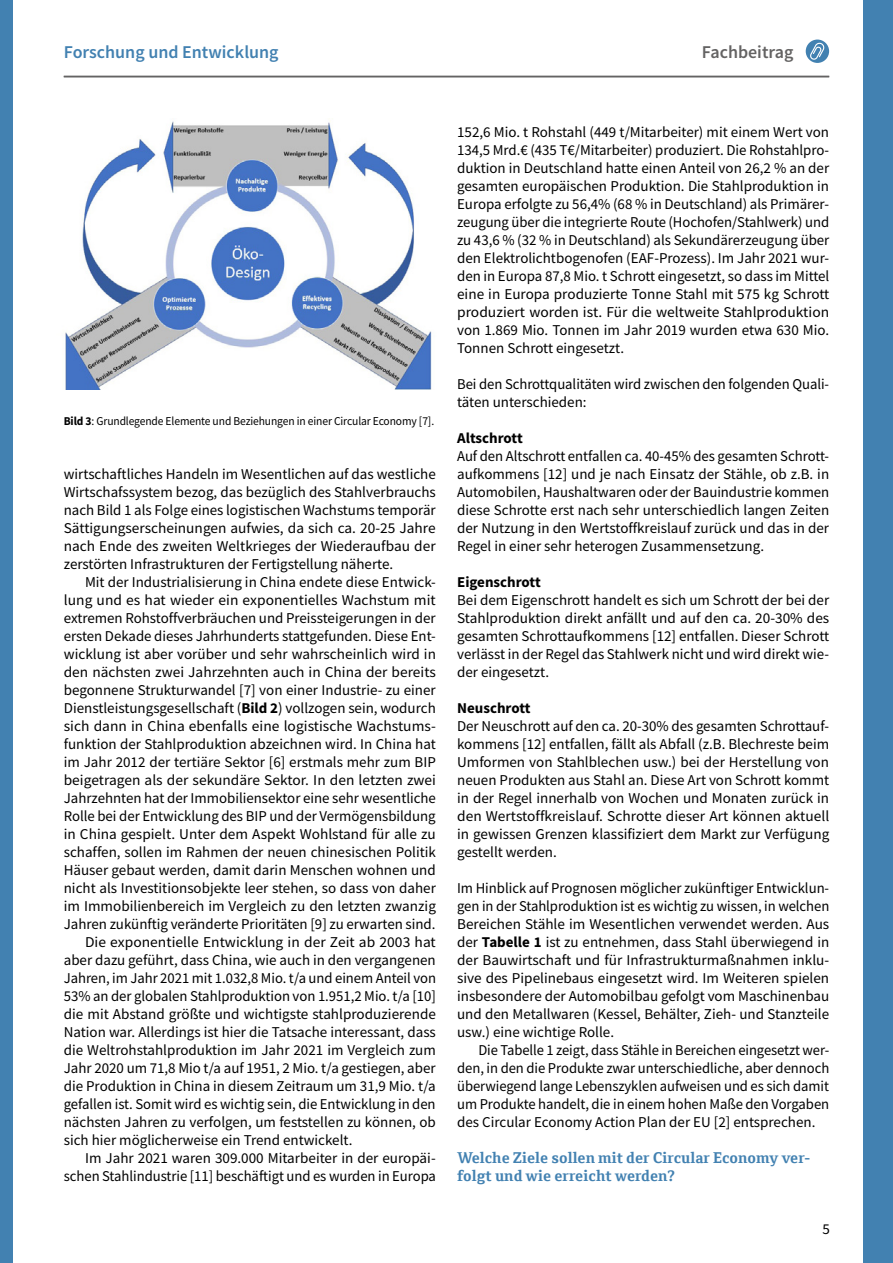
<style>
.page{position:relative;width:893px;height:1263px;background:#fff}
.page>*{position:absolute;margin:0;border:0;box-sizing:border-box;transform-origin:0 0}
.t1{font:600 18px "Source Sans Pro";color:#4281b1}
.t2{font:600 18px "Source Sans Pro";color:#646363}
.stahl_Copy_Einzug{font:15px/18px "Source Sans Pro";color:#000;text-align:justify}
.stahl_Copy{font:15px/18px "Source Sans Pro";color:#000;text-align:justify}
.stahl_Subhead_Frage{font:700 15px/18px "Cordale";color:#4281b1}
.stahl_Copy-2{font:700 15px "Source Sans Pro";color:#000}
.stahl_BU{font:12px "Source Sans Pro";letter-spacing:-.01em;color:#000;scale:.96 1}
.s1{font-weight:700}
</style>
<div class="page">
<img style="left:65px;top:121px;width:367px;height:268px">
<div style="left:863px;top:0;width:30px;height:1263px;background:#4281b1"></div>
<div style="left:806px;top:40px;width:23px;height:23px;background:#4281b1;border-radius:50%"></div>
<svg style="left:809px;top:43px;width:17px;height:18px"></svg>
<div style="left:0;top:0;width:13px;height:1263px;background:#4281b1"></div>
<hr style="left:64px;top:76px;width:765px;height:1px;background:#646363">
<p class="t1" style="left:64px;top:41px;width:216px">Forschung und Entwicklung</p>
<p class="t2" style="left:702px;top:41px;width:93px">Fachbeitrag</p>
<p class="stahl_BU" style="left:64px;top:413px;width:387px"><span class="s1">Bild 3</span>: Grundlegende Elemente und Beziehungen in einer Circular Economy [7].</p>
<p class="stahl_Copy_Einzug" style="left:64px;top:465px;width:374px">wirtschaftliches Handeln im Wesentlichen auf das westliche Wirtschafssystem bezog, das bezüglich des Stahlverbrauchs nach Bild 1 als Folge eines logistischen Wachstums temporär Sättigungserscheinungen aufwies, da sich ca. 20-25 Jahre nach Ende des zweiten Weltkrieges der Wiederaufbau der zerstörten Infrastrukturen der Fertigstellung näherte.</p>
<p class="stahl_Copy_Einzug" style="left:64px;top:573px;width:374px;text-indent:21px">Mit der Industrialisierung in China endete diese Entwick&shy;lung und es hat wieder ein exponentielles Wachstum mit extremen Rohstoffverbräuchen und Preissteigerungen in der ersten Dekade dieses Jahrhunderts stattgefunden. Diese Ent&shy;wicklung ist aber vorüber und sehr wahrscheinlich wird in den nächsten zwei Jahrzehnten auch in China der bereits begonnene Strukturwandel [7] von einer Industrie- zu einer Dienstleistungsgesellschaft (<span class="s1">Bild 2</span>) vollzogen sein, wodurch sich dann in China ebenfalls eine logistische Wachstums&shy;funktion der Stahlproduktion abzeichnen wird. In China hat im Jahr 2012 der tertiäre Sektor [6] erstmals mehr zum BIP beigetragen als der sekundäre Sektor. In den letzten zwei Jahrzehnten hat der Immobiliensektor eine sehr wesentliche Rolle bei der Entwicklung des BIP und der Vermögensbildung in China gespielt. Unter dem Aspekt Wohlstand für alle zu schaffen, sollen im Rahmen der neuen chinesischen Politik Häuser gebaut werden, damit darin Menschen wohnen und nicht als Investitionsobjekte leer stehen, so dass von daher im Immobilienbereich im Vergleich zu den letzten zwanzig Jahren zukünftig veränderte Prioritäten [9] zu erwarten sind.</p>
<p class="stahl_Copy_Einzug" style="left:64px;top:933px;width:374px;text-indent:21px">Die exponentielle Entwicklung in der Zeit ab 2003 hat aber dazu geführt, dass China, wie auch in den vergangenen Jahren, im Jahr 2021 mit 1.032,8 Mio. t/a und einem Anteil von 53% an der globalen Stahlproduktion von 1.951,2 Mio. t/a [10] die mit Abstand größte und wichtigste stahlproduzierende Nation war. Allerdings ist hier die Tatsache interessant, dass die Weltrohstahlproduktion im Jahr 2021 im Vergleich zum Jahr 2020 um 71,8 Mio t/a auf 1951, 2 Mio. t/a gestiegen, aber die Produktion in China in diesem Zeitraum um 31,9 Mio. t/a gefallen ist. Somit wird es wichtig sein, die Entwicklung in den nächsten Jahren zu verfolgen, um feststellen zu können, ob sich hier möglicherweise ein Trend entwickelt.</p>
<p class="stahl_Copy_Einzug" style="left:64px;top:1149px;width:374px;text-align:right">Im Jahr 2021 waren 309.000 Mitarbeiter in der europäi&shy;schen Stahlindustrie [11] beschäftigt und es wurden in Europa</p>
<p class="stahl_Copy_Einzug" style="left:457px;top:123px;width:374px">152,6 Mio. t Rohstahl (449 t/Mitarbeiter) mit einem Wert von 134,5 Mrd.€ (435 T€/Mitarbeiter) produziert. Die Rohstahlpro&shy;duktion in Deutschland hatte einen Anteil von 26,2 % an der gesamten europäischen Produktion. Die Stahlproduktion in Europa erfolgte zu 56,4% (68 % in Deutschland) als Primärer&shy;zeugung über die integrierte Route (Hochofen/Stahlwerk) und zu 43,6 % (32 % in Deutschland) als Sekundärerzeugung über den Elektrolichtbogenofen (EAF-Prozess). Im Jahr 2021 wur&shy;den in Europa 87,8 Mio. t Schrott eingesetzt, so dass im Mittel eine in Europa produzierte Tonne Stahl mit 575 kg Schrott produziert worden ist. Für die weltweite Stahlproduktion von 1.869 Mio. Tonnen im Jahr 2019 wurden etwa 630 Mio.<br>Tonnen Schrott eingesetzt.</p>
<p class="stahl_Copy" style="left:457px;top:375px;width:374px">Bei den Schrottqualitäten wird zwischen den folgenden Quali&shy;täten unterschieden:</p>
<p class="stahl_Copy-2" style="left:457px;top:428px;width:67px">Altschrott</p>
<p class="stahl_Copy" style="left:457px;top:447px;width:374px">Auf den Altschrott entfallen ca. 40-45% des gesamten Schrott&shy;aufkommens [12] und je nach Einsatz der Stähle, ob z.B. in Automobilen, Haushaltwaren oder der Bauindustrie kommen diese Schrotte erst nach sehr unterschiedlich langen Zeiten der Nutzung in den Wertstoffkreislauf zurück und das in der Regel in einer sehr heterogen Zusammensetzung.</p>
<p class="stahl_Copy-2" style="left:457px;top:572px;width:85px">Eigenschrott</p>
<p class="stahl_Copy" style="left:457px;top:591px;width:374px">Bei dem Eigenschrott handelt es sich um Schrott der bei der Stahlproduktion direkt anfällt und auf den ca. 20-30% des gesamten Schrottaufkommens [12] entfallen. Dieser Schrott verlässt in der Regel das Stahlwerk nicht und wird direkt wie&shy;der eingesetzt.</p>
<p class="stahl_Copy-2" style="left:457px;top:698px;width:75px">Neuschrott</p>
<p class="stahl_Copy" style="left:457px;top:717px;width:374px">Der Neuschrott auf den ca. 20-30% des gesamten Schrottauf&shy;kommens [12] entfallen, fällt als Abfall (z.B. Blechreste beim Umformen von Stahlblechen usw.) bei der Herstellung von neuen Produkten aus Stahl an. Diese Art von Schrott kommt in der Regel innerhalb von Wochen und Monaten zurück in den Wertstoffkreislauf. Schrotte dieser Art können aktuell in gewissen Grenzen klassifiziert dem Markt zur Verfügung gestellt werden.</p>
<p class="stahl_Copy" style="left:457px;top:879px;width:374px">Im Hinblick auf Prognosen möglicher zukünftiger Entwicklun&shy;gen in der Stahlproduktion ist es wichtig zu wissen, in welchen Bereichen Stähle im Wesentlichen verwendet werden. Aus der <span class="s1">Tabelle 1</span> ist zu entnehmen, dass Stahl überwiegend in der Bauwirtschaft und für Infrastrukturmaßnahmen inklu&shy;sive des Pipelinebaus eingesetzt wird. Im Weiteren spielen insbesondere der Automobilbau gefolgt vom Maschinenbau und den Metallwaren (Kessel, Behälter, Zieh- und Stanzteile usw.) eine wichtige Rolle.</p>
<p class="stahl_Copy_Einzug" style="left:457px;top:1041px;width:374px;text-indent:21px">Die Tabelle 1 zeigt, dass Stähle in Bereichen eingesetzt wer&shy;den, in den die Produkte zwar unterschiedliche, aber dennoch überwiegend lange Lebenszyklen aufweisen und es sich damit um Produkte handelt, die in einem hohen Maße den Vorgaben des Circular Economy Action Plan der EU [2] entsprechen.</p>
<p class="stahl_Subhead_Frage" style="left:457px;top:1149px;width:355px">Welche Ziele sollen mit der Circular Economy ver&shy;folgt und wie erreicht werden?</p>
<p class="stahl_Copy_Einzug" style="left:822px;top:1220px;width:9px">5</p>
</div>
